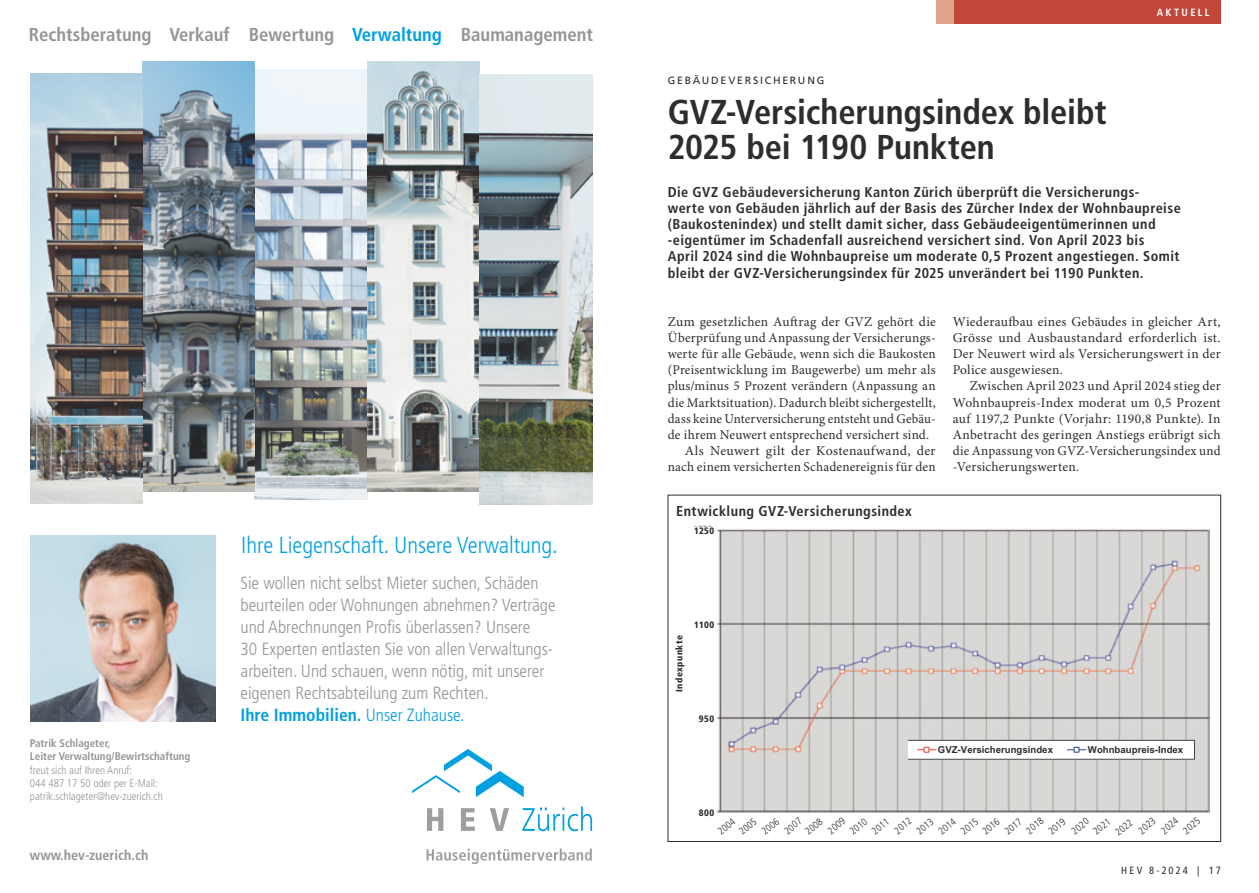
<style>
.page{position:relative;width:1259px;height:893px;background:#fff}
.page>*{position:absolute;margin:0;border:0;box-sizing:border-box;transform-origin:0 0}
.t1{font:700 condensed 34.5px/35.2px "Frutiger LT Std";letter-spacing:-.005em;color:#2d2c2e}
.t2{font:300 condensed 23.1px "Frutiger LT Std";color:#00a0e1}
.t3{font:700 condensed 18.75px "Frutiger LT Std";color:#949597}
.t4{font:300 condensed 17.55px/22px "Frutiger LT Std";color:#949597}
.t5{font:700 condensed 14.25px/16.2px "Frutiger LT";letter-spacing:.03em;color:#2d2c2e}
.t6{font:700 condensed 14.1px "Frutiger LT Std";color:#949597}
.t7{font:13.5px "Minion Pro";letter-spacing:.015em;color:#2d2c2e}
.t8{font:300 condensed 10.95px/13.2px "Frutiger LT Std";color:#949597}
.t9{font:10.5px "Frutiger LT";letter-spacing:.17em;color:#2d2c2e}
.t10{font:condensed 10.5px "Frutiger LT";letter-spacing:.2em;color:#2d2c2e}
.t11{font:700 condensed 10.5px "Frutiger LT";letter-spacing:.225em;color:#fff}
.t12{font:300 condensed 10.05px "Frutiger LT Std";color:#2d2c2e}
.t13{font:9.6px "Arial Bold MT OV BMBVVY";color:#2d2c2e}
.t14{font:900 condensed 9.3px "Frutiger LT";letter-spacing:.055em;color:#2d2c2e}
.s1{color:#00a0e1}
.s2{font-weight:700}
.s3{font-weight:700;color:#00a0e1}
</style>
<div class="page">
<div style="left:953px;top:0;width:267px;height:23px;background:#c2473a"></div>
<div style="left:936px;top:0;width:17px;height:23px;background:#e0a48b"></div>
<svg style="left:693px;top:525px;width:516px;height:288px;background:#d3d2d0"></svg>
<svg style="left:908px;top:740px;width:287px;height:20px"></svg>
<div style="left:691px;top:527px;width:23px;height:289px;background:#fff"></div>
<img style="left:255px;top:70px;width:112px;height:430px">
<img style="left:367px;top:62px;width:113px;height:429px">
<img style="left:480px;top:74px;width:112px;height:430px">
<img style="left:142px;top:62px;width:113px;height:430px">
<img style="left:30px;top:74px;width:112px;height:430px">
<img style="left:30px;top:535px;width:186px;height:186px">
<svg style="left:427px;top:808px;width:16px;height:23px"></svg>
<svg style="left:461px;top:808px;width:14px;height:23px"></svg>
<svg style="left:490px;top:808px;width:19px;height:23px"></svg>
<svg style="left:522px;top:806px;width:70px;height:25px"></svg>
<svg style="left:412px;top:749px;width:112px;height:48px"></svg>
<svg style="left:426px;top:848px;width:166px;height:16px"></svg>
<p class="t3" style="left:29px;top:23px;width:566px">Rechtsberatung Verkauf Bewertung <span class="s1">Verwaltung</span> Baumanagement</p>
<p class="t8" style="left:30px;top:737px;width:162px"><span class="s2">Patrik Schlageter,<br>Leiter Verwaltung/Bewirtschaftung </span>freut sich auf Ihren Anruf:<br>044 487 17 50 oder per E-Mail: patrik.schlageter@hev-zuerich.ch</p>
<p class="t6" style="left:30px;top:847px;width:120px">www.hev-zuerich.ch</p>
<p class="t2" style="left:241px;top:532px;width:318px">Ihre Liegenschaft. Unsere Verwaltung.</p>
<p class="t4" style="left:240px;top:572px;width:316px">Sie wollen nicht selbst Mieter suchen, Schäden beurteilen oder Wohnungen abnehmen? Verträge und Abrechnungen Profis überlassen? Unsere<br>30 Experten entlasten Sie von allen Verwaltungs&shy;arbeiten. Und schauen, wenn nötig, mit unserer eigenen Rechtsabteilung zum Rechten.<br><span class="s3">Ihre Immobilien.</span> <span class="s1">Unser Zuhause.</span></p>
<p class="t9" style="left:668px;top:75px;width:158px">GEBÄUDEVERSICHERUNG</p>
<p class="t1" style="left:668px;top:94px;width:440px">GVZ-Versicherungsindex bleibt<br>2025 bei 1190 Punkten</p>
<p class="t11" style="left:1172px;top:6px;width:39px">RECHT</p>
<p class="t11" style="left:1156px;top:6px;width:54px">AKTUELL</p>
<p class="t5" style="left:668px;top:184px;width:514px">Die GVZ Gebäudeversicherung Kanton Zürich überprüft die Versicherungs-<br>werte von Gebäuden jährlich auf der Basis des Zürcher Index der Wohnbaupreise (Baukostenindex) und stellt damit sicher, dass Gebäudeeigentümerinnen und -eigentümer im Schadenfall ausreichend versichert sind. Von April 2023 bis<br>April 2024 sind die Wohnbaupreise um moderate 0,5 Prozent angestiegen. Somit bleibt der GVZ-Versicherungsindex für 2025 unverändert bei 1190 Punkten.</p>
<p class="t7" style="left:668px;top:313px;width:269px">Zum gesetzlichen Auftrag der GVZ gehört die</p>
<p class="t7" style="left:668px;top:330px;width:269px">Überprüfung und Anpassung der Versicherungs-</p>
<p class="t7" style="left:668px;top:346px;width:269px">werte für alle Gebäude, wenn sich die Baukosten</p>
<p class="t7" style="left:668px;top:362px;width:269px">(Preisentwicklung im Baugewerbe) um mehr als</p>
<p class="t7" style="left:668px;top:378px;width:269px">plus/minus 5 Prozent verändern (Anpassung an</p>
<p class="t7" style="left:668px;top:394px;width:269px">die Marktsituation). Dadurch bleibt sichergestellt,</p>
<p class="t7" style="left:668px;top:410px;width:269px">dass keine Unterversicherung entsteht und Gebäu-</p>
<p class="t7" style="left:668px;top:426px;width:263px">de ihrem Neuwert entsprechend versichert sind.</p>
<p class="t7" style="left:685px;top:442px;width:252px">Als Neuwert gilt der Kostenaufwand, der</p>
<p class="t7" style="left:668px;top:459px;width:269px">nach einem versicherten Schadenereignis für den</p>
<p class="t7" style="left:952px;top:313px;width:269px">Wiederaufbau eines Gebäudes in gleicher Art,</p>
<p class="t7" style="left:952px;top:330px;width:269px">Grösse und Ausbaustandard erforderlich ist.</p>
<p class="t7" style="left:952px;top:346px;width:269px">Der Neuwert wird als Versicherungswert in der</p>
<p class="t7" style="left:952px;top:362px;width:112px">Police ausgewiesen.</p>
<p class="t7" style="left:969px;top:378px;width:252px">Zwischen April 2023 und April 2024 stieg der</p>
<p class="t7" style="left:952px;top:394px;width:269px">Wohnbaupreis-Index moderat um 0,5 Prozent</p>
<p class="t7" style="left:952px;top:410px;width:269px">auf 1197,2 Punkte (Vorjahr: 1190,8 Punkte). In</p>
<p class="t7" style="left:952px;top:426px;width:269px">Anbetracht des geringen Anstiegs erübrigt sich</p>
<p class="t7" style="left:952px;top:442px;width:269px">die Anpassung von GVZ-Versicherungsindex und</p>
<p class="t7" style="left:952px;top:459px;width:128px">-Versicherungswerten.</p>
<p class="t5" style="left:676px;top:503px;width:237px">Entwicklung GVZ-Versicherungsindex</p>
<p class="t14" style="left:694px;top:525px;width:22px">1250</p>
<p class="t14" style="left:674px;top:692px;width:58px;rotate:-90deg">Indexpunkte</p>
<p class="t14" style="left:694px;top:619px;width:22px">1100</p>
<p class="t14" style="left:699px;top:713px;width:17px">950</p>
<p class="t13" style="left:938px;top:744px;width:117px">GVZ-Versicherungsindex</p>
<p class="t13" style="left:1088px;top:744px;width:97px">Wohnbaupreis-Index</p>
<p class="t14" style="left:699px;top:807px;width:17px">800</p>
<p class="t12" style="left:715px;top:828px;width:21px;rotate:-39deg">2004</p>
<p class="t12" style="left:737px;top:828px;width:21px;rotate:-39deg">2005</p>
<p class="t12" style="left:759px;top:828px;width:21px;rotate:-39deg">2006</p>
<p class="t12" style="left:782px;top:827px;width:21px;rotate:-39deg">2007</p>
<p class="t12" style="left:803px;top:828px;width:21px;rotate:-39deg">2008</p>
<p class="t12" style="left:825px;top:827px;width:21px;rotate:-39deg">2009</p>
<p class="t12" style="left:847px;top:828px;width:21px;rotate:-39deg">2010</p>
<p class="t12" style="left:869px;top:828px;width:21px;rotate:-39deg">2011</p>
<p class="t12" style="left:892px;top:827px;width:21px;rotate:-39deg">2012</p>
<p class="t12" style="left:914px;top:828px;width:21px;rotate:-39deg">2013</p>
<p class="t12" style="left:936px;top:828px;width:21px;rotate:-39deg">2014</p>
<p class="t12" style="left:958px;top:828px;width:21px;rotate:-39deg">2015</p>
<p class="t12" style="left:980px;top:828px;width:21px;rotate:-39deg">2016</p>
<p class="t12" style="left:1002px;top:828px;width:21px;rotate:-39deg">2017</p>
<p class="t12" style="left:1023px;top:827px;width:21px;rotate:-39deg">2018</p>
<p class="t12" style="left:1046px;top:828px;width:21px;rotate:-39deg">2019</p>
<p class="t12" style="left:1069px;top:827px;width:21px;rotate:-39deg">2020</p>
<p class="t12" style="left:1090px;top:828px;width:21px;rotate:-39deg">2021</p>
<p class="t12" style="left:1112px;top:829px;width:21px;rotate:-39deg">2022</p>
<p class="t12" style="left:1136px;top:827px;width:21px;rotate:-39deg">2023</p>
<p class="t12" style="left:1158px;top:827px;width:21px;rotate:-39deg">2024</p>
<p class="t12" style="left:1180px;top:827px;width:21px;rotate:-39deg">2025</p>
<p class="t10" style="left:1121px;top:864px;width:101px">HEV 8-2024 | 17</p>
</div>
